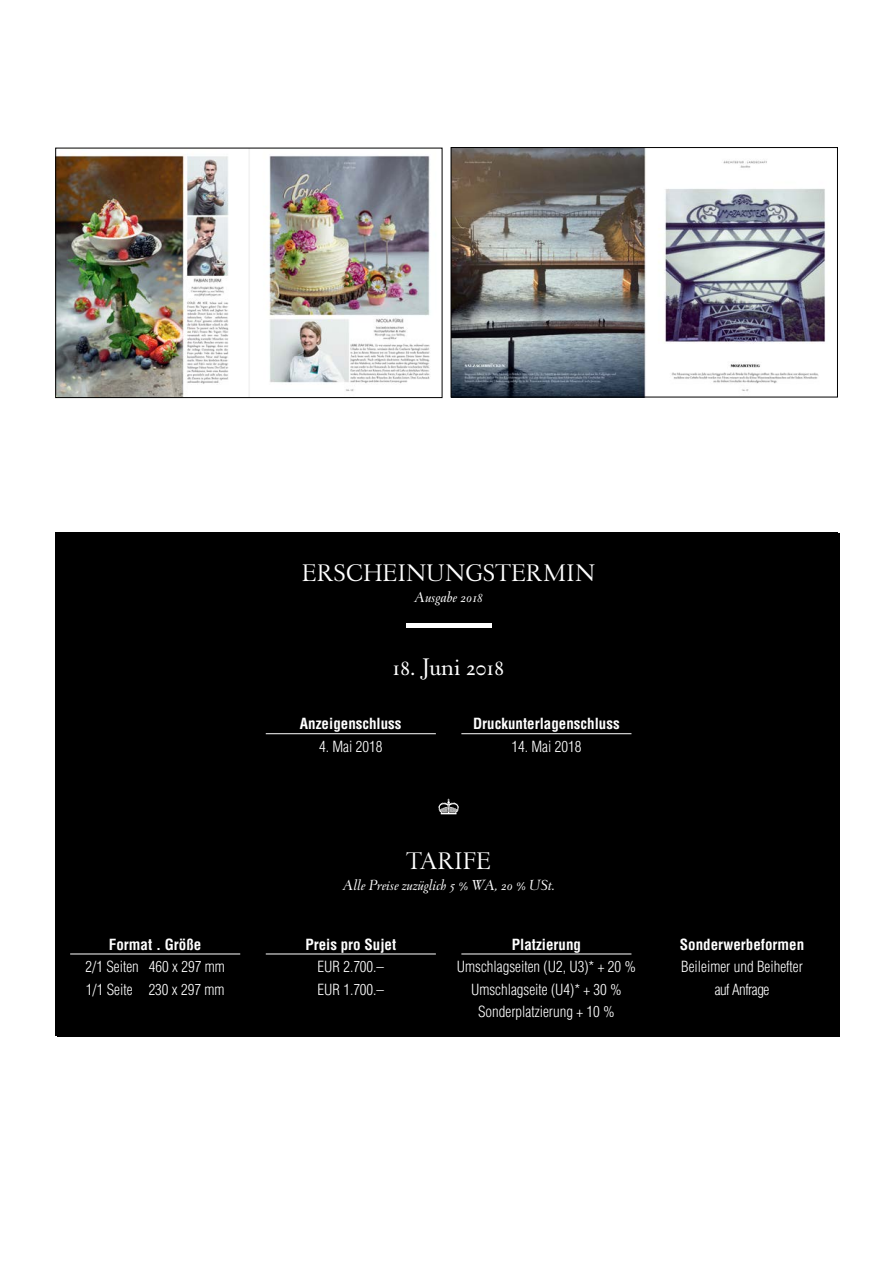
<style>
.page{position:relative;width:893px;height:1263px;background:#fff}
.page>*{position:absolute;margin:0;border:0;box-sizing:border-box;transform-origin:0 0}
.t1{font:27px "Monteverdi Pro";color:#fff}
.t2{font:italic 16.5px "Monteverdi Pro";color:#fff}
.t3{font:300 condensed 15px/22.5px "Helvetica";color:#fff}
.t4{font:700 condensed 15px "Helvetica";color:#fff}
</style>
<div class="page">
<div style="left:57px;top:533px;width:783px;height:503px;background:#000"></div>
<svg style="left:438px;top:798px;width:21px;height:16px"></svg>
<hr style="left:70px;top:953px;width:170px;height:1px;background:#fff">
<hr style="left:266px;top:953px;width:170px;height:1px;background:#fff">
<hr style="left:461px;top:953px;width:170px;height:1px;background:#fff">
<div style="left:406px;top:623px;width:85px;height:5px;background:#fff"></div>
<hr style="left:266px;top:733px;width:170px;height:1px;background:#fff">
<hr style="left:461px;top:733px;width:170px;height:1px;background:#fff">
<img style="left:57px;top:150px;width:373px;height:246px">
<div style="left:55px;top:148px;width:387px;height:250px;border:1px solid #000"></div>
<img style="left:453px;top:149px;width:373px;height:246px">
<div style="left:451px;top:147px;width:387px;height:250px;border:1px solid #000"></div>
<p class="t4" style="left:107px;top:934px;width:94px">Format . Größe</p>
<p class="t3" style="left:84px;top:954px;width:141px">2/1 Seiten 460 x 297 mm<br>1/1 Seite 230 x 297 mm</p>
<p class="t4" style="left:109px;top:935px;width:94px">Format . Größe</p>
<p class="t3" style="left:86px;top:955px;width:141px">2/1 Seiten 460 x 297 mm<br>1/1 Seite 230 x 297 mm</p>
<h1 class="t1" style="left:302px;top:559px;width:295px">ERSCHEINUNGSTERMIN</h1>
<p class="t2" style="left:414px;top:589px;width:70px">Ausgabe 2018</p>
<p class="t2" style="left:412px;top:588px;width:70px">Ausgabe 2016</p>
<h1 class="t1" style="left:401px;top:652px;width:100px">5 li 2016</h1>
<h1 class="t1" style="left:393px;top:653px;width:113px">18. Juni 2018</h1>
<p class="t4" style="left:300px;top:714px;width:103px">Anzeigenschluss</p>
<p class="t3" style="left:319px;top:735px;width:65px">4. Mai 2018</p>
<p class="t4" style="left:298px;top:713px;width:103px">Anzeigenschluss</p>
<p class="t3" style="left:316px;top:734px;width:34px">3. Jun</p>
<p class="t3" style="left:375px;top:734px;width:8px">6</p>
<p class="t4" style="left:471px;top:713px;width:148px">Druckunterlagenschluss</p>
<p class="t3" style="left:508px;top:734px;width:41px">10. Jun</p>
<p class="t3" style="left:574px;top:734px;width:8px">6</p>
<p class="t4" style="left:473px;top:714px;width:148px">Druckunterlagenschluss</p>
<p class="t3" style="left:511px;top:735px;width:71px">14. Mai 2018</p>
<h1 class="t1" style="left:406px;top:847px;width:86px">TARIFE</h1>
<p class="t2" style="left:343px;top:876px;width:214px">Alle Preise zuzüglich 5 % WA, 20 % USt.</p>
<p class="t2" style="left:340px;top:875px;width:214px">Al e Preise zuzüglich 5 % WA, 20 % USt.</p>
<p class="t4" style="left:303px;top:934px;width:92px">Preis pro Sujet</p>
<p class="t3" style="left:315px;top:954px;width:68px">EUR 2.630.–<br>EUR 1.620.–</p>
<p class="t4" style="left:305px;top:935px;width:92px">Preis pro Sujet</p>
<p class="t3" style="left:317px;top:955px;width:68px">EUR 2.700.–<br>EUR 1.700.–</p>
<p class="t4" style="left:510px;top:934px;width:71px">Platzierung</p>
<p class="t3" style="left:455px;top:954px;width:181px;text-align:center">Umschlagseiten (U2, U3)* + 20 %<br>Umschlagseite (U4)* + 30 %<br>Sonderplatzierung + 10 %</p>
<p class="t4" style="left:512px;top:935px;width:71px">Platzierung</p>
<p class="t3" style="left:457px;top:955px;width:181px;text-align:center">Umschlagseiten (U2, U3)* + 20 %<br>Umschlagseite (U4)* + 30 %<br>Sonderplatzierung + 10 %</p>
<p class="t4" style="left:678px;top:934px;width:126px">Sonderwerbeformen</p>
<p class="t3" style="left:679px;top:954px;width:123px;text-align:center">Beileimer und Beihefter auf Anfrage</p>
<p class="t4" style="left:680px;top:935px;width:126px">Sonderwerbeformen</p>
<p class="t3" style="left:681px;top:955px;width:123px;text-align:center">Beileimer und Beihefter auf Anfrage</p>
</div>
